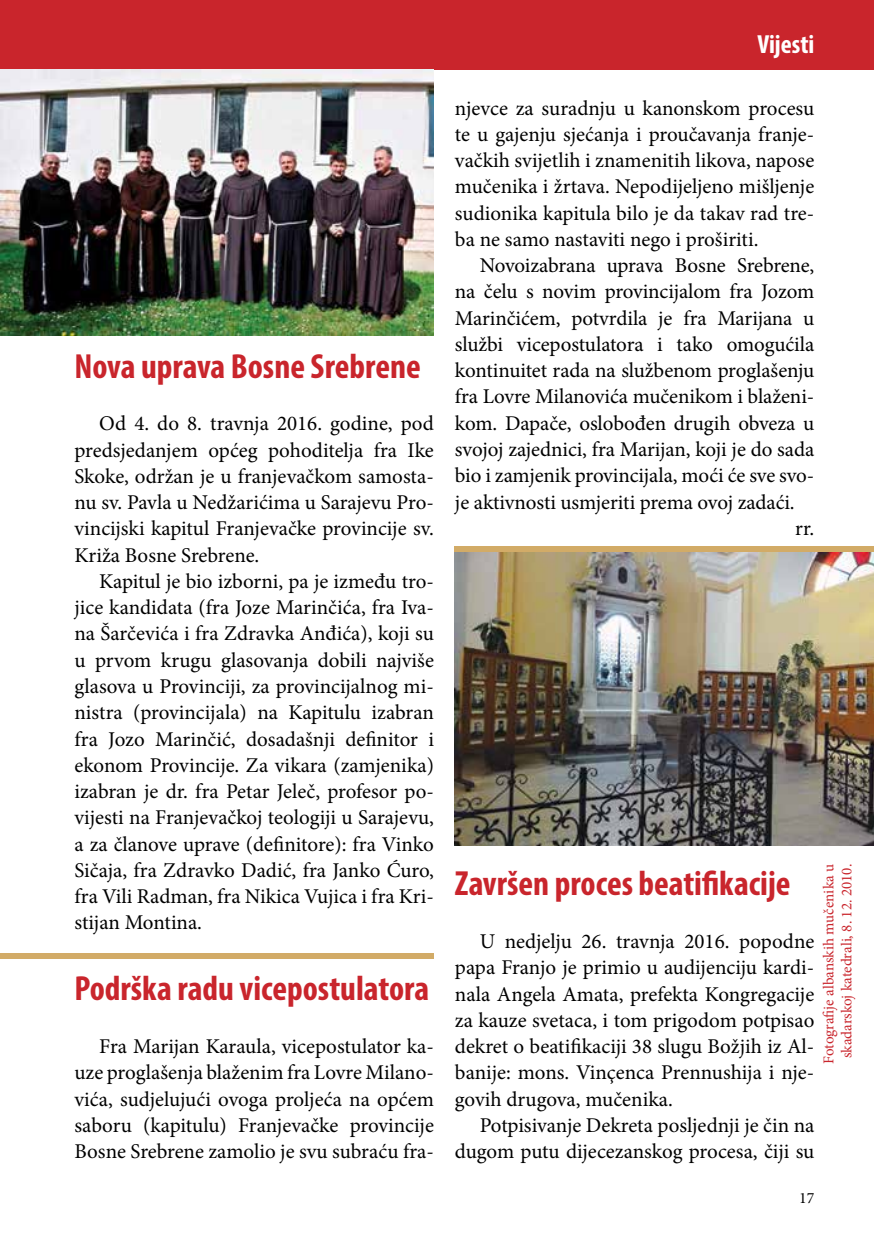
<style>
.page{position:relative;width:874px;height:1241px;background:#fff}
.page>*{position:absolute;margin:0;border:0;box-sizing:border-box;transform-origin:0 0}
.t1{font:700 condensed 35px "Myriad Pro";color:#c9252c}
.t2{font:700 condensed 26.25px "Myriad Pro";color:#fff}
.t3{font:21px/26.2px "Minion Pro";letter-spacing:-.005em;color:#000;text-align:justify}
.t4{font:15.75px "Minion Pro";color:#000}
.t5{font:15.05px/18px "Minion Pro";color:#c9252c;text-align:center}
</style>
<div class="page">
<div style="left:0;top:0;width:873px;height:69px;background:#c9252c"></div>
<div style="left:0;top:953px;width:433px;height:6px;background:#d2ab67"></div>
<img style="left:0;top:70px;width:433px;height:265px">
<img style="left:454px;top:552px;width:419px;height:292px">
<div style="left:454px;top:546px;width:419px;height:6px;background:#d2ab67"></div>
<h1 class="t1" style="left:74px;top:344px;width:347px">Nova uprava Bosne Srebrene</h1>
<p class="t3" style="left:74px;top:410px;width:361px;text-indent:25px">Od 4. do 8. travnja 2016. godine, pod predsjedanjem općeg pohoditelja fra Ike Skoke, održan je u franjevačkom samosta&shy;nu sv. Pavla u Nedžarićima u Sarajevu Pro&shy;vincijski kapitul Franjevačke provincije sv.<br>Križa Bosne Srebrene.</p>
<p class="t3" style="left:74px;top:568px;width:361px;text-indent:25px">Kapitul je bio izborni, pa je između tro&shy;jice kandidata (fra Joze Marinčića, fra Iva&shy;na Šarčevića i fra Zdravka Anđića), koji su u prvom krugu glasovanja dobili najviše glasova u Provinciji, za provincijalnog mi&shy;nistra (provincijala) na Kapitulu izabran fra Jozo Marinčić, dosadašnji definitor i ekonom Provincije. Za vikara (zamjenika) izabran je dr. fra Petar Jeleč, profesor po&shy;vijesti na Franjevačkoj teologiji u Sarajevu, a za članove uprave (definitore): fra Vinko Sičaja, fra Zdravko Dadić, fra Janko Ćuro, fra Vili Radman, fra Nikica Vujica i fra Kri&shy;stijan Montina.</p>
<h1 class="t1" style="left:74px;top:966px;width:356px">Podrška radu vicepostulatora</h1>
<p class="t3" style="left:74px;top:1033px;width:361px;text-indent:25px">Fra Marijan Karaula, vicepostulator ka&shy;uze proglašenja blaženim fra Lovre Milano&shy;vića, sudjelujući ovoga proljeća na općem saboru (kapitulu) Franjevačke provincije Bosne Srebrene zamolio je svu subraću fra-</p>
<p class="t2" style="left:757px;top:28px;width:58px">Vijesti</p>
<p class="t3" style="left:454px;top:95px;width:361px">njevce za suradnju u kanonskom procesu te u gajenju sjećanja i proučavanja franje&shy;vačkih svijetlih i znamenitih likova, napose mučenika i žrtava. Nepodijeljeno mišljenje sudionika kapitula bilo je da takav rad tre&shy;ba ne samo nastaviti nego i proširiti.</p>
<p class="t3" style="left:479px;top:252px;width:336px">Novoizabrana uprava Bosne Srebrene,</p>
<p class="t3" style="left:454px;top:278px;width:361px">na čelu s novim provincijalom fra Jozom</p>
<p class="t3" style="left:454px;top:305px;width:361px">Marinčićem, potvrdila je fra Marijana u</p>
<p class="t3" style="left:454px;top:331px;width:361px">službi vicepostulatora i tako omogućila</p>
<p class="t3" style="left:454px;top:357px;width:361px">kontinuitet rada na službenom proglašenju</p>
<p class="t3" style="left:454px;top:383px;width:361px">fra Lovre Milanovića mučenikom i blaženi-</p>
<p class="t3" style="left:454px;top:410px;width:361px">kom. Dapače, oslobođen drugih obveza u</p>
<p class="t3" style="left:454px;top:436px;width:361px">svojoj zajednici, fra Marijan, koji je do sada</p>
<p class="t3" style="left:454px;top:462px;width:361px">bio i zamjenik provincijala, moći će sve svo-</p>
<p class="t3" style="left:454px;top:488px;width:341px">je aktivnosti usmjeriti prema ovoj zadaći.</p>
<p class="t3" style="left:794px;top:515px;width:21px">rr.</p>
<h1 class="t1" style="left:454px;top:861px;width:337px">Završen proces beatifikacije</h1>
<p class="t3" style="left:454px;top:928px;width:361px;text-indent:25px">U nedjelju 26. travnja 2016. popodne papa Franjo je primio u audijenciju kardi&shy;nala Angela Amata, prefekta Kongregacije za kauze svetaca, i tom prigodom potpisao dekret o beatifikaciji 38 slugu Božjih iz Al&shy;banije: mons. Vinçenca Prennushija i nje&shy;govih drugova, mučenika.</p>
<p class="t3" style="left:454px;top:1111px;width:361px;text-align:right">Potpisivanje Dekreta posljednji je čin na dugom putu dijecezanskog procesa, čiji su</p>
<p class="t5" style="left:819px;top:1063px;width:202px;rotate:-90deg">Fotografije albanskih mučenika u skadarskoj katedrali, 8. 12. 2010.</p>
<p class="t4" style="left:798px;top:1187px;width:17px">17</p>
</div>
